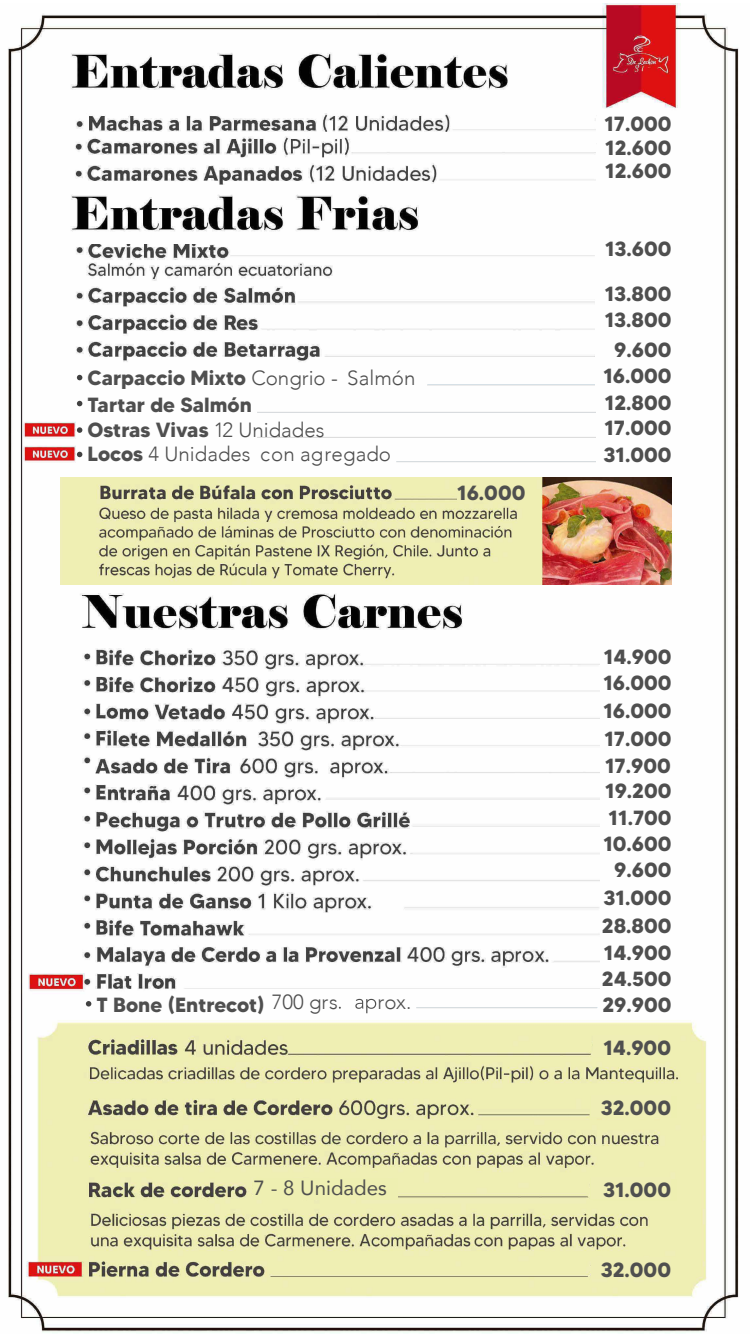
<style>
.page{position:relative;width:750px;height:1334px;background:#fff}
.page>*{position:absolute;margin:0;border:0;box-sizing:border-box;transform-origin:0 0}
.t1{font:700 20.5px/27px "MADETOMMY";color:#4f4f4f}
.t2{font:300 20.5px "Avenir";color:#4f4f4f}
.t3{font:20.5px "Avenir";color:#50504f}
.s1{font-family:"Avenir";font-weight:300}
.s2{font-family:"MADETOMMY";font-weight:700}
</style>
<div class="page">
<img style="left:8px;top:4px;width:731px;height:1329px">
<div style="left:25px;top:250px;width:689px;height:757px;background:#fefefe"></div>
<img style="left:29px;top:593px;width:571px;height:412px">
<img style="left:8px;top:239px;width:731px;height:129px">
<img style="left:61px;top:478px;width:611px;height:106px">
<hr style="left:257px;top:412px;width:340px;height:1px;background:#d9d9d9">
<hr style="left:427px;top:384px;width:170px;height:1px;background:#d9d9d9">
<img style="left:24px;top:420px;width:52px;height:19px">
<hr style="left:416px;top:1007px;width:181px;height:1px;background:#d9d9d9">
<svg style="left:77px;top:401px;width:5px;height:5px"></svg>
<hr style="left:257px;top:437px;width:340px;height:1px;background:#d9d9d9">
<svg style="left:77px;top:427px;width:5px;height:6px"></svg>
<img style="left:24px;top:444px;width:52px;height:19px">
<hr style="left:396px;top:461px;width:201px;height:1px;background:#d9d9d9">
<svg style="left:77px;top:452px;width:5px;height:5px"></svg>
<svg style="left:77px;top:375px;width:5px;height:5px"></svg>
<svg style="left:86px;top:1001px;width:5px;height:5px"></svg>
<div style="left:594px;top:1179px;width:83px;height:22px;background:#eeefb1"></div>
<div style="left:254px;top:1178px;width:144px;height:21px;background:#eeefb1"></div>
<div style="left:591px;top:1097px;width:86px;height:21px;background:#eeefb1"></div>
<div style="left:62px;top:132px;width:535px;height:111px;background:#fefefe"></div>
<img style="left:61px;top:135px;width:645px;height:50px">
<svg style="left:355px;top:999px;width:21px;height:14px"></svg>
<img style="left:8px;top:185px;width:731px;height:51px">
<div style="left:596px;top:111px;width:86px;height:354px;background:#fefefe"></div>
<div style="left:597px;top:109px;width:70px;height:50px;background:#fefefe"></div>
<div style="left:457px;top:481px;width:65px;height:21px;background:#efeeb5"></div>
<div style="left:600px;top:615px;width:85px;height:403px;background:#fefefe"></div>
<div style="left:593px;top:1035px;width:65px;height:22px;background:#efeeb5"></div>
<div style="left:591px;top:1095px;width:80px;height:22px;background:#efeeb5"></div>
<div style="left:591px;top:1178px;width:80px;height:21px;background:#efeeb5"></div>
<div style="left:591px;top:1257px;width:80px;height:22px;background:#efeeb5"></div>
<p class="t1" style="left:87px;top:364px;width:330px">Carpaccio Mixto <span class="s1">Congrio - Salmón</span></p>
<p class="t1" style="left:87px;top:392px;width:239px;line-height:25.1px">Tartar de Salmón<br>Ostras Vivas <span class="s1">12 Unidades</span></p>
<p class="t2" style="left:87px;top:442px;width:305px"><span class="s2">Locos</span> 4 Unidades con agregado</p>
<p class="t1" style="left:457px;top:479px;width:70px">16.000</p>
<p class="t1" style="left:96px;top:991px;width:243px">T Bone (Entrecot) <span class="s1">700 grs</span></p>
<p class="t2" style="left:378px;top:989px;width:35px">rox.</p>
<p class="t3" style="left:254px;top:1172px;width:135px">7 - 8 Unidades</p>
<p class="t1" style="left:597px;top:106px;width:49px;line-height:27.5px">15.<br>1 .70</p>
<p class="t1" style="left:604px;top:112px;width:69px;line-height:23.4px;text-align:justify">17.000<br>12.600<br>12.600</p>
<p class="t1" style="left:602px;top:235px;width:65px">12.700</p>
<p class="t1" style="left:605px;top:227px;width:68px;line-height:44.5px">13.600<br>13.800</p>
<p class="t1" style="left:605px;top:305px;width:68px;line-height:29.5px;text-align:center">13.800<br>9.600</p>
<p class="t1" style="left:603px;top:362px;width:70px">16.000<br>12.800</p>
<p class="t1" style="left:604px;top:415px;width:69px;line-height:26.5px">17.000<br>31.000</p>
<p class="t1" style="left:603px;top:283px;width:66px">12.900</p>
<p class="t1" style="left:603px;top:310px;width:66px">12.900</p>
<p class="t1" style="left:603px;top:336px;width:44px">8.90</p>
<p class="t1" style="left:613px;top:363px;width:31px">49</p>
<p class="t1" style="left:613px;top:389px;width:54px">1.900</p>
<p class="t1" style="left:613px;top:416px;width:57px">5 900</p>
<p class="t1" style="left:603px;top:442px;width:42px">28.9</p>
<p class="t1" style="left:601px;top:642px;width:66px">13.900</p>
<p class="t1" style="left:611px;top:669px;width:58px">4 900</p>
<p class="t1" style="left:611px;top:696px;width:58px">4 900</p>
<p class="t1" style="left:601px;top:723px;width:66px">15.900</p>
<p class="t1" style="left:601px;top:750px;width:66px">15.900</p>
<p class="t1" style="left:601px;top:777px;width:64px">17.900</p>
<p class="t1" style="left:601px;top:804px;width:67px">10.900</p>
<p class="t1" style="left:601px;top:831px;width:42px">9.90</p>
<p class="t1" style="left:601px;top:858px;width:44px">8.90</p>
<p class="t1" style="left:601px;top:885px;width:42px">289</p>
<p class="t1" style="left:613px;top:912px;width:57px">6 900</p>
<p class="t1" style="left:601px;top:939px;width:66px">13.900</p>
<p class="t1" style="left:613px;top:966px;width:57px">2 900</p>
<p class="t1" style="left:613px;top:993px;width:54px">7.900</p>
<p class="t1" style="left:603px;top:643px;width:70px;line-height:27.4px;text-align:justify">14.900<br>16.000<br>16.000<br>17.000<br>17.900</p>
<p class="t1" style="left:602px;top:777px;width:71px;text-align:right">19.200<br>11.700<br>10.600<br>9.600<br>31.000<br>28.800<br>14.900</p>
<p class="t1" style="left:602px;top:965px;width:71px;line-height:26.5px">24.500<br>29.900</p>
<p class="t1" style="left:603px;top:1034px;width:69px">14.900</p>
<p class="t1" style="left:601px;top:1094px;width:72px">32.000</p>
<p class="t1" style="left:594px;top:1094px;width:40px">29.9</p>
<p class="t1" style="left:594px;top:1176px;width:70px">28.900</p>
<p class="t1" style="left:603px;top:1176px;width:69px">31.000</p>
<p class="t1" style="left:601px;top:1256px;width:72px">32.000</p>
</div>
